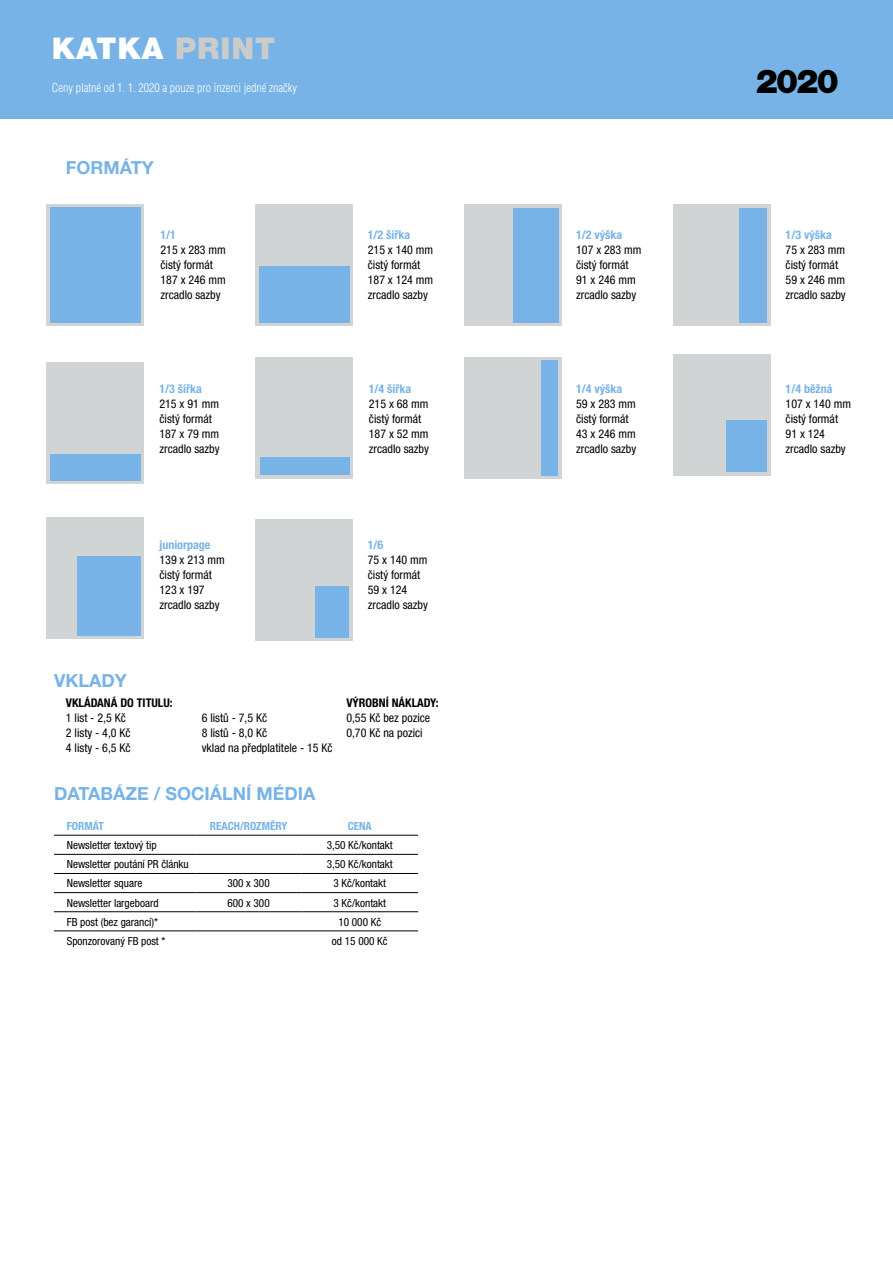
<style>
.page{position:relative;width:893px;height:1263px;background:#fff}
.page>*{position:absolute;margin:0;border:0;box-sizing:border-box;transform-origin:0 0}
.t1{font:900 33px "Helvetica Neue CE";color:#000}
.t2{font:900 30px "Helvetica Neue CE";letter-spacing:.03em;color:#fff}
.t3{font:700 18px "Helvetica Neue CE";color:#77b3e6}
.t4{font:12px/15px "Helvetica Neue Cond CE";color:#000}
.t5{font:700 12px "Helvetica Neue Cond CE";color:#77b3e6}
.t6{font:300 condensed 12px "Helvetica CE";color:#fff}
.t7{font:700 12px "Helvetica Neue Cond CE";color:#000}
.t8{font:11.25px "Helvetica Neue Cond CE";color:#000}
.t9{font:700 11.25px "Helvetica Neue Cond CE";color:#77b3e6}
.s1{color:#cbcbcb}
</style>
<div class="page">
<div style="left:0;top:0;width:893px;height:118px;background:#77b3e6"></div>
<div style="left:47px;top:204px;width:97px;height:122px;background:#d1d4d4"></div>
<div style="left:50px;top:207px;width:91px;height:116px;background:#77b3e6"></div>
<div style="left:256px;top:204px;width:97px;height:122px;background:#d1d4d4"></div>
<div style="left:259px;top:266px;width:90px;height:57px;background:#77b3e6"></div>
<div style="left:464px;top:204px;width:98px;height:122px;background:#d1d4d4"></div>
<div style="left:513px;top:208px;width:45px;height:115px;background:#77b3e6"></div>
<div style="left:673px;top:204px;width:97px;height:122px;background:#d1d4d4"></div>
<div style="left:740px;top:208px;width:27px;height:115px;background:#77b3e6"></div>
<div style="left:47px;top:362px;width:97px;height:122px;background:#d1d4d4"></div>
<div style="left:50px;top:454px;width:91px;height:27px;background:#77b3e6"></div>
<div style="left:673px;top:354px;width:97px;height:121px;background:#d1d4d4"></div>
<div style="left:726px;top:421px;width:41px;height:51px;background:#77b3e6"></div>
<div style="left:47px;top:517px;width:97px;height:122px;background:#d1d4d4"></div>
<div style="left:77px;top:556px;width:64px;height:80px;background:#77b3e6"></div>
<div style="left:256px;top:357px;width:97px;height:121px;background:#d1d4d4"></div>
<div style="left:260px;top:457px;width:89px;height:18px;background:#77b3e6"></div>
<div style="left:464px;top:357px;width:98px;height:121px;background:#d1d4d4"></div>
<div style="left:542px;top:360px;width:16px;height:115px;background:#77b3e6"></div>
<div style="left:255px;top:519px;width:97px;height:122px;background:#d1d4d4"></div>
<div style="left:315px;top:586px;width:34px;height:52px;background:#77b3e6"></div>
<hr style="left:54px;top:835px;width:142px;height:1px;background:#000">
<hr style="left:196px;top:835px;width:105px;height:1px;background:#000">
<hr style="left:301px;top:835px;width:117px;height:1px;background:#000">
<hr style="left:54px;top:854px;width:142px;height:1px;background:#000">
<hr style="left:196px;top:854px;width:105px;height:1px;background:#000">
<hr style="left:301px;top:854px;width:117px;height:1px;background:#000">
<hr style="left:54px;top:873px;width:142px;height:1px;background:#000">
<hr style="left:196px;top:873px;width:105px;height:1px;background:#000">
<hr style="left:301px;top:873px;width:117px;height:1px;background:#000">
<hr style="left:54px;top:892px;width:142px;height:1px;background:#000">
<hr style="left:196px;top:892px;width:105px;height:1px;background:#000">
<hr style="left:301px;top:892px;width:117px;height:1px;background:#000">
<hr style="left:54px;top:911px;width:142px;height:1px;background:#000">
<hr style="left:196px;top:911px;width:105px;height:1px;background:#000">
<hr style="left:301px;top:911px;width:117px;height:1px;background:#000">
<hr style="left:54px;top:930px;width:142px;height:1px;background:#000">
<hr style="left:196px;top:930px;width:105px;height:1px;background:#000">
<hr style="left:301px;top:930px;width:117px;height:1px;background:#000">
<h2 class="t2" style="left:52px;top:32px;width:225px">KATKA <span class="s1">PRINT</span></h2>
<p class="t6" style="left:52px;top:81px;width:247px">Ceny platné od 1. 1. 2020 a pouze pro inzerci jedné značky</p>
<h3 class="t3" style="left:66px;top:158px;width:26px">FORM</h3>
<h3 class="t3" style="left:120px;top:158px;width:36px">ÁTY</h3>
<p class="t5" style="left:161px;top:228px;width:17px">1/1</p>
<p class="t4" style="left:161px;top:242px;width:67px">215 x 283 mm čistý formát<br>187 x 246 mm zrcadlo sazby</p>
<p class="t5" style="left:159px;top:382px;width:44px">1/3 šířka</p>
<p class="t4" style="left:159px;top:396px;width:62px">215 x 91 mm čistý formát<br>187 x 79 mm zrcadlo sazby</p>
<p class="t5" style="left:368px;top:228px;width:44px">1/2 šířka</p>
<p class="t4" style="left:368px;top:242px;width:67px">215 x 140 mm čistý formát<br>187 x 124 mm zrcadlo sazby</p>
<p class="t5" style="left:369px;top:382px;width:44px">1/4 šířka</p>
<p class="t4" style="left:369px;top:396px;width:62px">215 x 68 mm čistý formát<br>187 x 52 mm zrcadlo sazby</p>
<p class="t5" style="left:159px;top:538px;width:52px">juniorpage</p>
<p class="t4" style="left:159px;top:553px;width:67px">139 x 213 mm čistý formát<br>123 x 197 zrcadlo sazby</p>
<p class="t5" style="left:368px;top:538px;width:17px">1/6</p>
<p class="t4" style="left:368px;top:553px;width:62px">75 x 140 mm čistý formát<br>59 x 124 zrcadlo sazby</p>
<h3 class="t3" style="left:54px;top:670px;width:74px">VKLADY</h3>
<p class="t7" style="left:66px;top:696px;width:108px">VKLÁDANÁ DO TITULU:</p>
<p class="t4" style="left:66px;top:710px;width:66px">1 list - 2,5 Kč<br>2 listy - 4,0 Kč<br>4 listy - 6,5 Kč</p>
<p class="t4" style="left:202px;top:710px;width:132px">6 listů - 7,5 Kč<br>8 listů - 8,0 Kč<br>vklad na předplatitele - 15 Kč</p>
<h3 class="t3" style="left:54px;top:783px;width:168px">DATABÁZE / SOCIÁLNÍ</h3>
<h3 class="t3" style="left:256px;top:783px;width:60px">MÉDIA</h3>
<p class="t7" style="left:346px;top:696px;width:94px">VÝROBNÍ NÁKLADY:</p>
<p class="t4" style="left:346px;top:710px;width:85px">0,55 Kč bez pozice<br>0,70 Kč na pozici</p>
<p class="t9" style="left:67px;top:819px;width:39px">FORMÁT</p>
<p class="t9" style="left:210px;top:819px;width:79px">REACH/ROZMĚRY</p>
<p class="t9" style="left:348px;top:819px;width:26px">CENA</p>
<p class="t8" style="left:67px;top:839px;width:91px">Newsletter textový tip</p>
<p class="t8" style="left:327px;top:839px;width:68px">3,50 Kč/kontakt</p>
<p class="t8" style="left:67px;top:858px;width:124px">Newsletter poutání PR článku</p>
<p class="t8" style="left:327px;top:858px;width:68px">3,50 Kč/kontakt</p>
<p class="t8" style="left:67px;top:877px;width:77px">Newsletter square</p>
<p class="t8" style="left:227px;top:877px;width:44px">300 x 300</p>
<p class="t8" style="left:333px;top:877px;width:54px">3 Kč/kontakt</p>
<p class="t8" style="left:67px;top:896px;width:93px">Newsletter largeboard</p>
<p class="t8" style="left:227px;top:896px;width:44px">600 x 300</p>
<p class="t8" style="left:333px;top:896px;width:54px">3 Kč/kontakt</p>
<p class="t8" style="left:67px;top:915px;width:93px">FB post (bez garancí)*</p>
<p class="t8" style="left:338px;top:915px;width:44px">10 000 Kč</p>
<p class="t8" style="left:67px;top:935px;width:100px">Sponzorovaný FB post *</p>
<p class="t8" style="left:332px;top:935px;width:57px">od 15 000 Kč</p>
<p class="t5" style="left:576px;top:228px;width:48px">1/2 výška</p>
<p class="t4" style="left:576px;top:242px;width:67px">107 x 283 mm čistý formát<br>91 x 246 mm zrcadlo sazby</p>
<p class="t5" style="left:576px;top:382px;width:48px">1/4 výška</p>
<p class="t4" style="left:576px;top:396px;width:62px">59 x 283 mm čistý formát<br>43 x 246 mm zrcadlo sazby</p>
<h1 class="t1" style="left:756px;top:62px;width:85px">2020</h1>
<p class="t5" style="left:786px;top:228px;width:48px">1/3 výška</p>
<p class="t4" style="left:786px;top:242px;width:62px">75 x 283 mm čistý formát<br>59 x 246 mm zrcadlo sazby</p>
<p class="t5" style="left:786px;top:382px;width:48px">1/4 běžná</p>
<p class="t4" style="left:786px;top:396px;width:67px">107 x 140 mm čistý formát<br>91 x 124 zrcadlo sazby</p>
</div>
